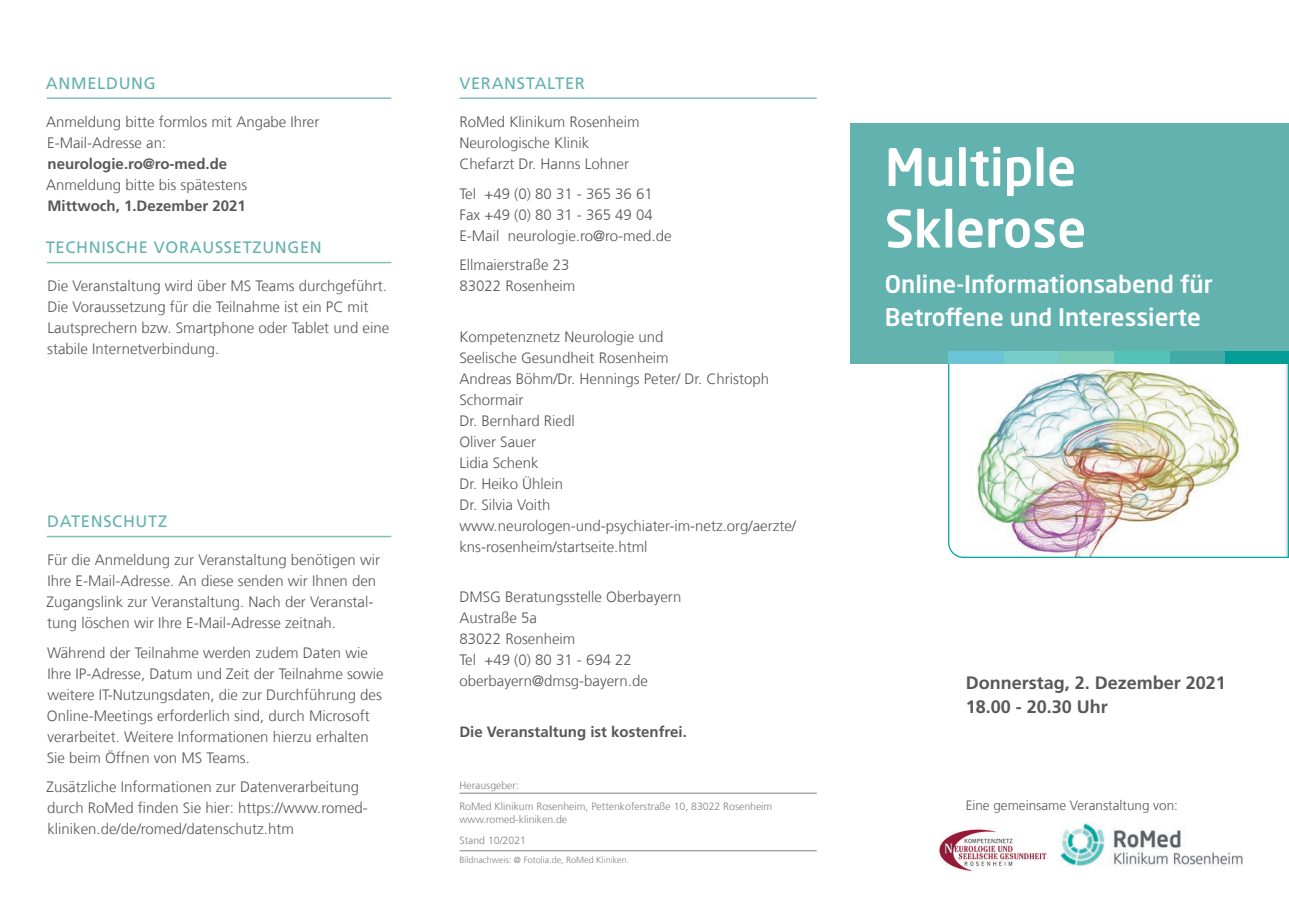
<style>
.page{position:relative;width:1289px;height:919px;background:#fff}
.page>*{position:absolute;margin:0;border:0;box-sizing:border-box;transform-origin:0 0}
.t1{font:500 51px/61.5px "Neo Sans Pro";color:#fff}
.t2{font:500 24px/33px "Neo Sans Pro";color:#fff}
.t3{font:700 18px/24px "Frutiger LT Com";color:#57585a}
.t4{font:16.5px "Frutiger LT Com";letter-spacing:.04em;color:#62b2b0}
.t5{font:300 15px/21px "Frutiger LT Com";color:#57585a}
.t6{font:700 15px "Frutiger LT Com";color:#57585a}
.t7{font:300 13.5px "Frutiger LT Com";color:#57585a}
.t8{font:300 10.5px/21.3px "Frutiger LT Com";color:#808285}
.t9{font:300 9px "Frutiger LT Com";color:#808285}
</style>
<div class="page">
<img style="left:948px;top:364px;width:340px;height:194px">
<hr style="left:459px;top:97px;width:357px;height:2px;background:#82bfbe">
<img style="left:1060px;top:822px;width:183px;height:44px">
<div style="left:850px;top:123px;width:438px;height:241px;background:#62b2b0"></div>
<div style="left:948px;top:351px;width:55px;height:13px;background:#6bc3d7"></div>
<div style="left:1004px;top:351px;width:55px;height:13px;background:#78cccb"></div>
<div style="left:1059px;top:351px;width:55px;height:13px;background:#7ccbb7"></div>
<div style="left:1114px;top:351px;width:55px;height:13px;background:#53c2b8"></div>
<div style="left:1169px;top:351px;width:56px;height:13px;background:#44aaa7"></div>
<div style="left:1225px;top:351px;width:63px;height:13px;background:#039c96"></div>
<img style="left:939px;top:829px;width:108px;height:42px">
<hr style="left:47px;top:97px;width:344px;height:2px;background:#82bfbe">
<hr style="left:47px;top:262px;width:344px;height:1px;background:#82bfbe">
<hr style="left:47px;top:535px;width:344px;height:2px;background:#82bfbe">
<hr style="left:459px;top:792px;width:357px;height:1px;background:#808285">
<hr style="left:459px;top:850px;width:357px;height:1px;background:#808285">
<p class="t4" style="left:46px;top:73px;width:111px">ANMELDUNG</p>
<p class="t5" style="left:46px;top:111px;width:275px">Anmeldung bitte formlos mit Angabe Ihrer<br>E-Mail-Adresse an:</p>
<p class="t6" style="left:48px;top:155px;width:181px">neurologie.ro@ro-med.de</p>
<p class="t5" style="left:46px;top:174px;width:202px">Anmeldung bitte bis spätestens</p>
<p class="t6" style="left:47px;top:197px;width:200px">Mittwoch, 1.Dezember 2021</p>
<p class="t4" style="left:46px;top:238px;width:277px">TECHNISCHE VORAUSSETZUNGEN</p>
<p class="t5" style="left:47px;top:276px;width:343px">Die Veranstaltung wird über MS Teams durchgeführt.<br>Die Voraussetzung für die Teilnahme ist ein PC mit Lautsprechern bzw. Smartphone oder Tablet und eine stabile Internetverbindung.</p>
<p class="t4" style="left:459px;top:73px;width:127px">VERANSTALTER</p>
<p class="t5" style="left:459px;top:111px;width:182px">RoMed Klinikum Rosenheim<br>Neurologische Klinik<br>Chefarzt Dr. Hanns Lohner</p>
<p class="t5" style="left:459px;top:183px;width:214px">Tel +49 (0) 80 31 - 365 36 61<br>Fax +49 (0) 80 31 - 365 49 04<br>E-Mail neurologie.ro@ro-med.de</p>
<p class="t5" style="left:459px;top:254px;width:117px">Ellmaierstraße 23<br>83022 Rosenheim</p>
<p class="t5" style="left:459px;top:326px;width:338px">Kompetenznetz Neurologie und<br>Seelische Gesundheit Rosenheim<br>Andreas Böhm/Dr. Hennings Peter/ Dr. Christoph<br>Schormair<br>Dr. Bernhard Riedl<br>Oliver Sauer<br>Lidia Schenk<br>Dr. Heiko Ühlein<br>Dr. Silvia Voith www.neurologen-und-psychiater-im-netz.org/aerzte/ kns-rosenheim/startseite.html</p>
<p class="t5" style="left:459px;top:586px;width:223px">DMSG Beratungsstelle Oberbayern<br>Austraße 5a<br>83022 Rosenheim<br>Tel +49 (0) 80 31 - 694 22 oberbayern@dmsg-bayern.de</p>
<p class="t6" style="left:459px;top:722px;width:229px">Die Veranstaltung ist kostenfrei.</p>
<p class="t4" style="left:47px;top:512px;width:121px">DATENSCHUTZ</p>
<p class="t5" style="left:47px;top:549px;width:335px">Für die Anmeldung zur Veranstaltung benötigen wir Ihre E-Mail-Adresse. An diese senden wir Ihnen den Zugangslink zur Veranstaltung. Nach der Veranstal&shy;tung löschen wir Ihre E-Mail-Adresse zeitnah.</p>
<p class="t5" style="left:47px;top:642px;width:338px">Während der Teilnahme werden zudem Daten wie Ihre IP-Adresse, Datum und Zeit der Teilnahme sowie weitere IT-Nutzungsdaten, die zur Durchführung des Online-Meetings erforderlich sind, durch Microsoft verarbeitet. Weitere Informationen hierzu erhalten Sie beim Öffnen von MS Teams.</p>
<p class="t5" style="left:47px;top:776px;width:323px">Zusätzliche Informationen zur Datenverarbeitung durch RoMed finden Sie hier: https://www.romed&shy;kliniken.de/de/romed/datenschutz.htm</p>
<p class="t8" style="left:459px;top:774px;width:314px">Herausgeber:<br>RoMed Klinikum Rosenheim, Pettenkoferstraße 10, 83022 Rosenheim</p>
<p class="t8" style="left:459px;top:808px;width:109px">www.romed-kliniken.de<br>Stand 10/2021</p>
<p class="t9" style="left:459px;top:854px;width:171px">Bildnachweis: @ Fotolia.de, RoMed Kliniken.</p>
<h1 class="t1" style="left:884px;top:135px;width:203px">Multiple<br>Sklerose</h1>
<h2 class="t2" style="left:884px;top:267px;width:329px">Online-Informationsabend für<br>Betroffene und Interessierte</h2>
<p class="t3" style="left:965px;top:670px;width:262px">Donnerstag, 2. Dezember 2021<br>18.00 - 20.30 Uhr</p>
<p class="t7" style="left:965px;top:797px;width:214px">Eine gemeinsame Veranstaltung von:</p>
</div>
